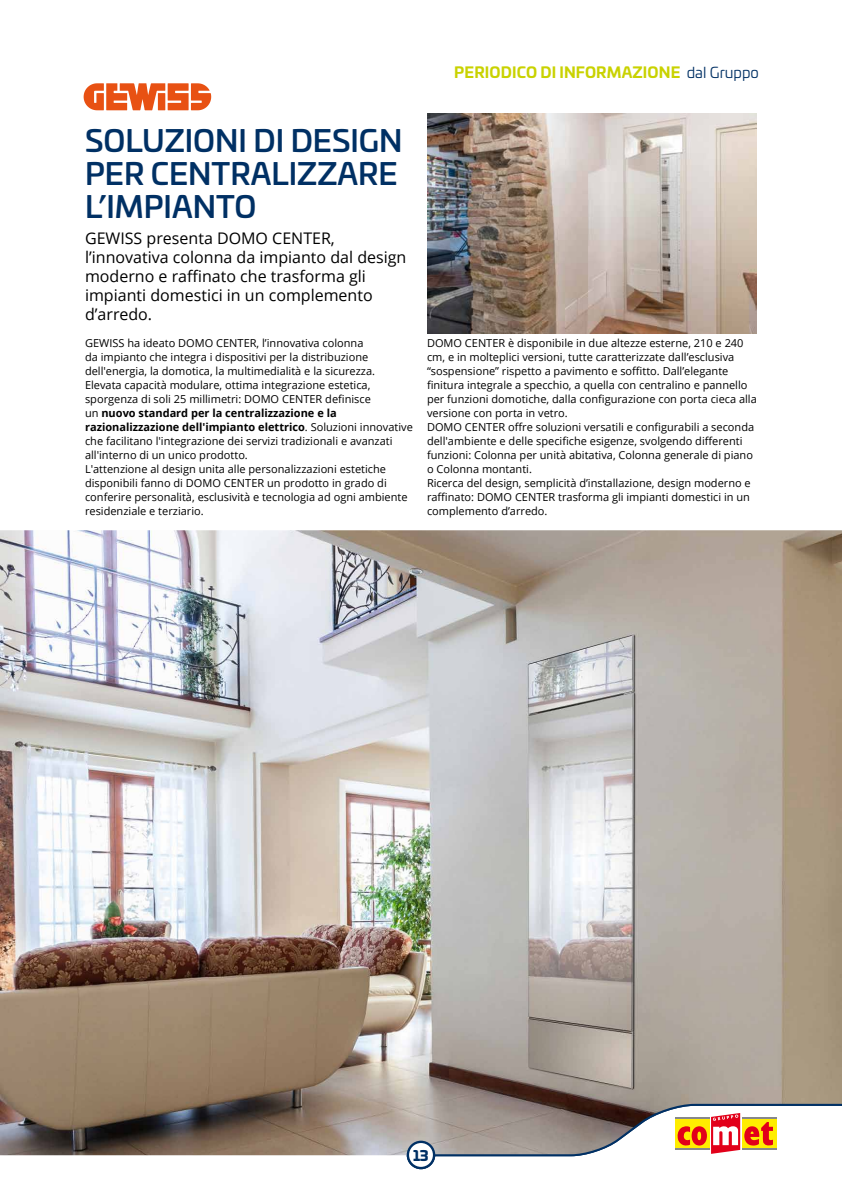
<style>
.page{position:relative;width:842px;height:1191px;background:#fff}
.page>*{position:absolute;margin:0;border:0;box-sizing:border-box;transform-origin:0 0}
.t1{font:500 30px/33px "Univia Pro";color:#003064}
.t2{font:16px/19px "Open Sans";color:#000}
.t3{font:700 15px "Univia Pro";letter-spacing:.01em;color:#c9d200}
.t4{font:900 14px "Univia Pro";color:#003064}
.t5{font:11px/14px "Open Sans";color:#000}
.s1{font-weight:400;color:#003064}
.s2{font-weight:700}
</style>
<div class="page">
<img style="left:0;top:530px;width:842px;height:625px">
<svg style="left:84px;top:83px;width:127px;height:27px"></svg>
<img style="left:427px;top:113px;width:330px;height:220px">
<svg style="left:408px;top:1141px;width:26px;height:27px"></svg>
<div style="left:407px;top:1140px;width:28px;height:29px;border:2px solid #003064;border-radius:50%"></div>
<svg style="left:432px;top:1102px;width:410px;height:55px"></svg>
<h3 class="t3" style="left:454px;top:60px;width:306px">PERIODICO DI INFORMAZIONE <span class="s1">dal Gruppo</span></h3>
<h1 class="t1" style="left:85px;top:122px;width:319px">SOLUZIONI DI DESIGN<br>PER CENTRALIZZARE<br>L’IMPIANTO</h1>
<h2 class="t2" style="left:85px;top:228px;width:323px">GEWISS presenta DOMO CENTER, l’innovativa colonna da impianto dal design moderno e raffinato che trasforma gli impianti domestici in un complemento d’arredo.</h2>
<p class="t5" style="left:85px;top:336px;width:329px">GEWISS ha ideato DOMO CENTER, l’innovativa colonna<br>da impianto che integra i dispositivi per la distribuzione dell'energia, la domotica, la multimedialità e la sicurezza.<br>Elevata capacità modulare, ottima integrazione estetica, sporgenza di soli 25 millimetri: DOMO CENTER definisce<br>un <span class="s2">nuovo standard per la centralizzazione e la razionalizzazione dell'impianto elettrico</span>. Soluzioni innovative che facilitano l'integrazione dei servizi tradizionali e avanzati all'interno di un unico prodotto.<br>L'attenzione al design unita alle personalizzazioni estetiche disponibili fanno di DOMO CENTER un prodotto in grado di conferire personalità, esclusività e tecnologia ad ogni ambiente residenziale e terziario.</p>
<p class="t5" style="left:427px;top:336px;width:331px">DOMO CENTER è disponibile in due altezze esterne, 210 e 240 cm, e in molteplici versioni, tutte caratterizzate dall’esclusiva “sospensione” rispetto a pavimento e soffitto. Dall’elegante finitura integrale a specchio, a quella con centralino e pannello per funzioni domotiche, dalla configurazione con porta cieca alla versione con porta in vetro.<br>DOMO CENTER offre soluzioni versatili e configurabili a seconda dell'ambiente e delle specifiche esigenze, svolgendo differenti funzioni: Colonna per unità abitativa, Colonna generale di piano o Colonna montanti.<br>Ricerca del design, semplicità d’installazione, design moderno e raffinato: DOMO CENTER trasforma gli impianti domestici in un complemento d’arredo.</p>
<p class="t4" style="left:413px;top:1143px;width:17px">13</p>
</div>
